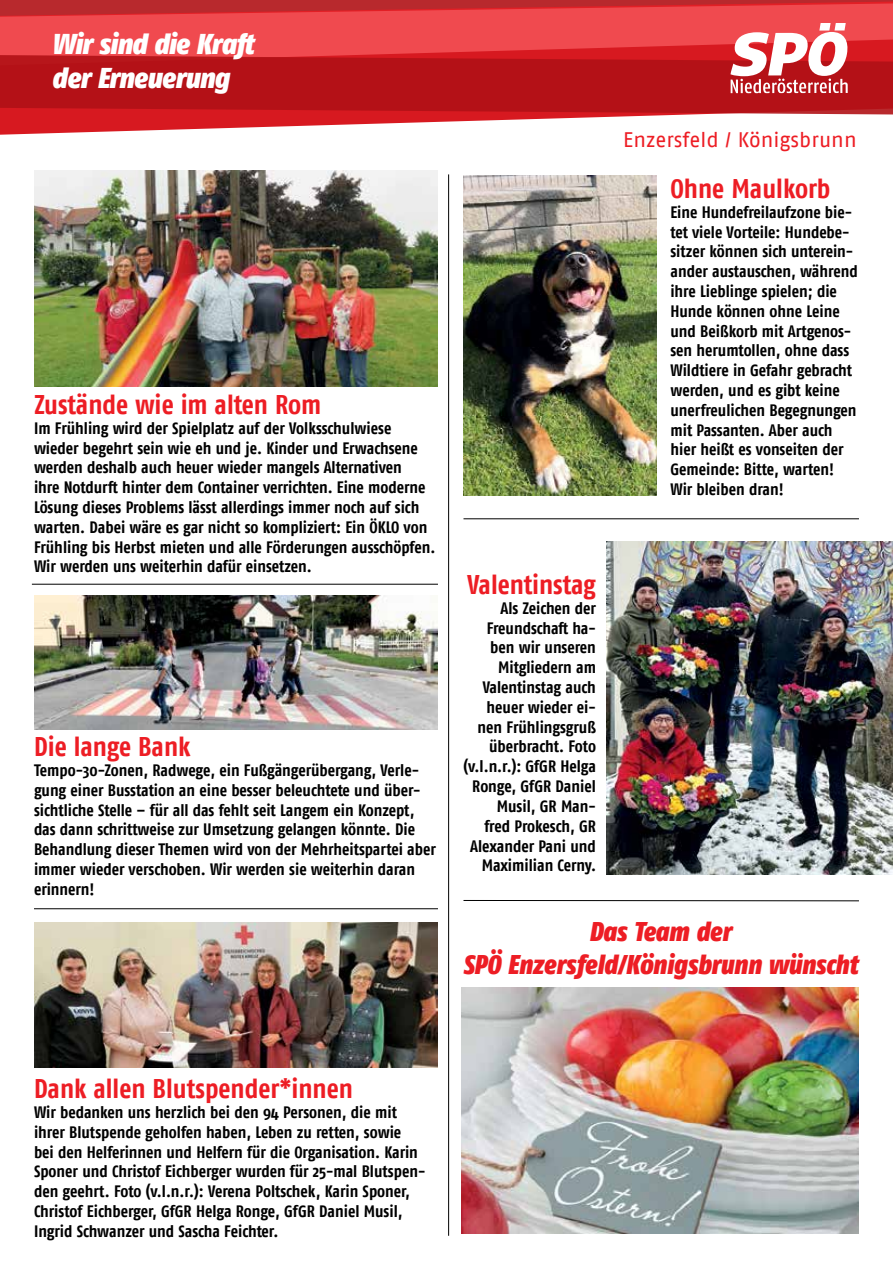
<style>
.page{position:relative;width:893px;height:1263px;background:#fff}
.page>*{position:absolute;margin:0;border:0;box-sizing:border-box;transform-origin:0 0}
.t1{font:italic 900 condensed 28.65px/34.5px "Fago OT";letter-spacing:-.02em;color:#fff}
.t2{font:700 condensed 27px "Fago OT";color:#ed1d24}
.t3{font:italic 900 condensed 27px/33px "Fago OT";letter-spacing:-.005em;color:#ed1d24;text-align:center;scale:.95 1}
.t4{font:21px "Fago OT";color:#ed1d24}
.t5{font:700 condensed 16.5px/19.8px "Fago OT";color:#000}
</style>
<div class="page">
<svg style="left:0;top:0;width:893px;height:40px;background:#e24045"></svg>
<svg style="left:0;top:40px;width:893px;height:95px;fill:#f04a4f"></svg>
<svg style="left:0;top:52px;width:893px;height:75px;background:#c2282e"></svg>
<svg style="left:730px;top:23px;width:119px;height:70px"></svg>
<img style="left:461px;top:987px;width:398px;height:247px">
<img style="left:34px;top:171px;width:404px;height:216px">
<img style="left:463px;top:176px;width:194px;height:319px">
<img style="left:34px;top:596px;width:404px;height:134px">
<img style="left:34px;top:923px;width:404px;height:144px">
<img style="left:606px;top:541px;width:287px;height:334px">
<hr style="left:32px;top:584px;width:406px;height:1px;background:#000">
<hr style="left:34px;top:908px;width:404px;height:1px;background:#000">
<hr style="left:463px;top:518px;width:396px;height:1px;background:#000">
<hr style="left:463px;top:900px;width:396px;height:1px;background:#000">
<hr style="left:448px;top:174px;width:1px;height:1062px;background:#000">
<h1 class="t1" style="left:52px;top:27px;width:208px">Wir sind die Kraft der Erneuerung</h1>
<h2 class="t2" style="left:34px;top:388px;width:289px">Zustände wie im alten Rom</h2>
<p class="t5" style="left:34px;top:418px;width:403px">Im Frühling wird der Spielplatz auf der Volksschulwiese wieder begehrt sein wie eh und je. Kinder und Erwachsene werden deshalb auch heuer wieder mangels Alternativen<br>ihre Notdurft hinter dem Container verrichten. Eine moderne Lösung dieses Problems lässt allerdings immer noch auf sich warten. Dabei wäre es gar nicht so kompliziert: Ein ÖKLO von Frühling bis Herbst mieten und alle Förderungen ausschöpfen.<br>Wir werden uns weiterhin dafür einsetzen.</p>
<h2 class="t2" style="left:34px;top:730px;width:158px">Die lange Bank</h2>
<p class="t5" style="left:34px;top:760px;width:403px">Tempo-30-Zonen, Radwege, ein Fußgängerübergang, Verle&shy;gung einer Busstation an eine besser beleuchtete und über&shy;sichtliche Stelle – für all das fehlt seit Langem ein Konzept, das dann schrittweise zur Umsetzung gelangen könnte. Die Behandlung dieser Themen wird von der Mehrheitspartei aber immer wieder verschoben. Wir werden sie weiterhin daran erinnern!</p>
<p class="t4" style="left:623px;top:127px;width:235px">Enzersfeld / Königsbrunn</p>
<h2 class="t2" style="left:467px;top:568px;width:130px">Valentinstag</h2>
<p class="t5" style="left:463px;top:598px;width:134px;text-align:right">Als Zeichen der<br>Freundschaft ha&shy;ben wir unseren<br>Mitgliedern am<br>Valentinstag auch heuer wieder ei&shy;nen Frühlingsgruß überbracht. Foto (v.l.n.r.): GfGR Helga<br>Ronge, GfGR Daniel<br>Musil, GR Man-<br>fred Prokesch, GR<br>Alexander Pani und<br>Maximilian Cerny.</p>
<h2 class="t2" style="left:670px;top:172px;width:162px">Ohne Maulkorb</h2>
<p class="t5" style="left:670px;top:202px;width:189px">Eine Hundefreilaufzone bie&shy;tet viele Vorteile: Hundebe&shy;sitzer können sich unterein&shy;ander austauschen, während ihre Lieblinge spielen; die<br>Hunde können ohne Leine und Beißkorb mit Artgenos&shy;sen herumtollen, ohne dass<br>Wildtiere in Gefahr gebracht werden, und es gibt keine unerfreulichen Begegnungen mit Passanten. Aber auch hier heißt es vonseiten der<br>Gemeinde: Bitte, warten!<br>Wir bleiben dran!</p>
<h2 class="t3" style="left:463px;top:915px;width:417px">Das Team der<br>SPÖ Enzersfeld/Königsbrunn wünscht</h2>
<h2 class="t2" style="left:34px;top:1072px;width:320px">Dank allen Blutspender*innen</h2>
<p class="t5" style="left:34px;top:1102px;width:393px">Wir bedanken uns herzlich bei den 94 Personen, die mit ihrer Blutspende geholfen haben, Leben zu retten, sowie<br>bei den Helferinnen und Helfern für die Organisation. Karin Sponer und Christof Eichberger wurden für 25-mal Blutspen&shy;den geehrt. Foto (v.l.n.r.): Verena Poltschek, Karin Sponer, Christof Eichberger, GfGR Helga Ronge, GfGR Daniel Musil, Ingrid Schwanzer und Sascha Feichter.</p>
</div>
